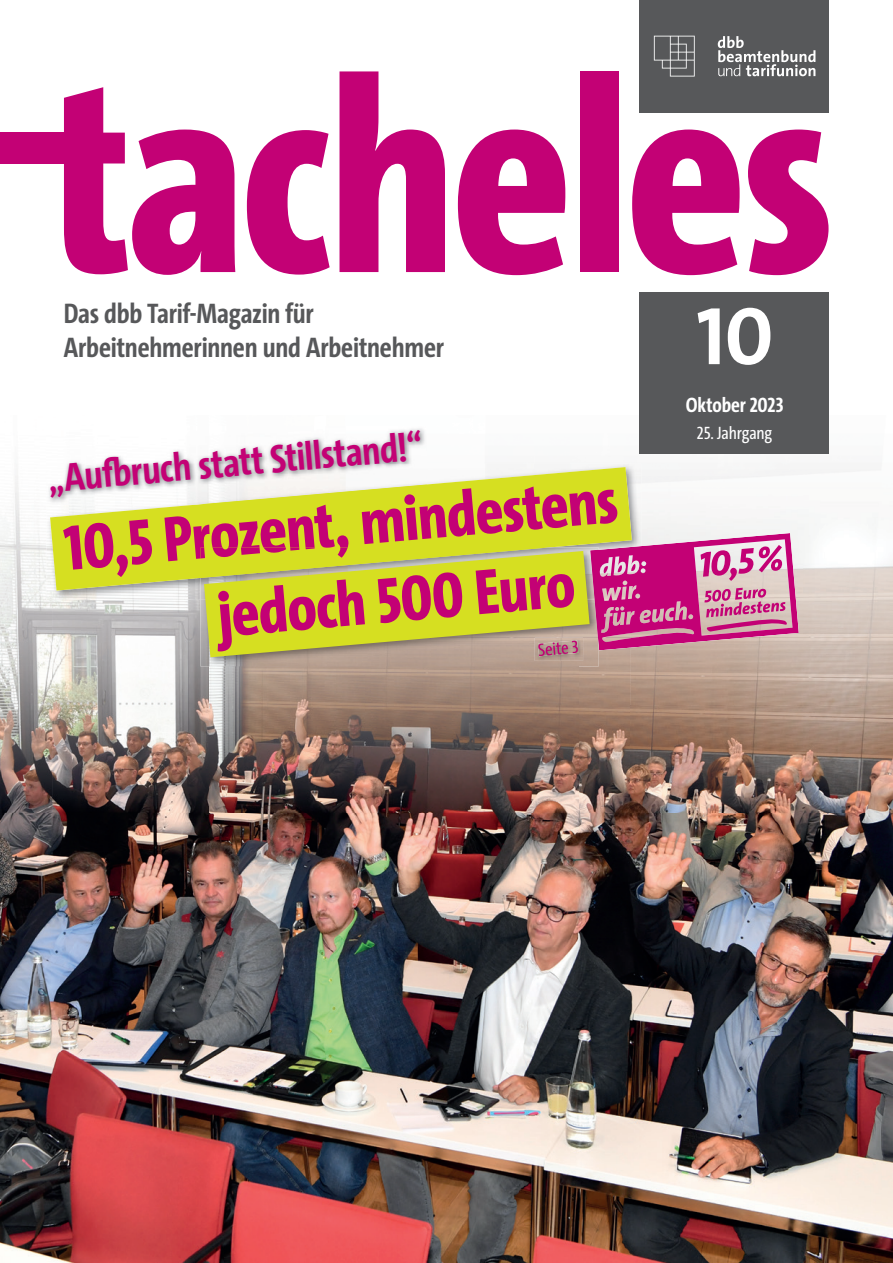
<style>
.page{position:relative;width:893px;height:1263px;background:#fff}
.page>*{position:absolute;margin:0;border:0;box-sizing:border-box;transform-origin:0 0}
.t1{font:800 280.5px "The Sans Cd LF8";letter-spacing:-.015em;color:#c30175}
.t2{font:700 82.5px "The Sans C4 s";color:#fff}
.t3{font:800 64.8px "The Sans Cd LF8";color:#c30175}
.t4{font:700 40.35px "The Sans Cd LF7";color:#c30175}
.t5{font:700 28.5px/34.2px "The Sans Cd LF7";letter-spacing:-.005em;color:#57585a}
.t6{font:700 21px "The Sans Cd LF7";letter-spacing:-.005em;color:#fff}
.t7{font:18px "The Sans Cd LF5 Plain";letter-spacing:-.01em;color:#fff}
</style>
<div class="page">
<img style="left:0;top:813px;width:893px;height:450px">
<img style="left:0;top:475px;width:52px;height:338px">
<img style="left:639px;top:435px;width:242px;height:48px">
<img style="left:631px;top:511px;width:262px;height:302px">
<img style="left:52px;top:600px;width:158px;height:213px">
<img style="left:578px;top:657px;width:53px;height:156px">
<img style="left:210px;top:666px;width:368px;height:147px">
<div style="left:640px;top:0;width:189px;height:112px;background:#57585a"></div>
<div style="left:0;top:132px;width:63px;height:31px;background:#c30175"></div>
<div style="left:640px;top:292px;width:189px;height:162px;background:#57585a"></div>
<svg style="left:718px;top:36px;width:97px;height:40px"></svg>
<svg style="left:654px;top:36px;width:41px;height:41px"></svg>
<img style="left:47px;top:504px;width:148px;height:96px">
<img style="left:603px;top:464px;width:38px;height:45px">
<img style="left:632px;top:509px;width:9px;height:24px">
<img style="left:195px;top:590px;width:5px;height:10px">
<svg style="left:50px;top:467px;width:582px;height:123px;fill:#d6df21"></svg>
<img style="left:47px;top:428px;width:380px;height:76px">
<img style="left:198px;top:484px;width:229px;height:20px">
<img style="left:286px;top:492px;width:141px;height:12px">
<img style="left:200px;top:578px;width:399px;height:88px">
<img style="left:535px;top:657px;width:48px;height:4px">
<svg style="left:204px;top:533px;width:595px;height:124px"></svg>
<h1 class="t1" style="left:49px;top:-3px;width:786px">tacheles</h1>
<p class="t5" style="left:64px;top:295px;width:382px">Das dbb Tarif-Magazin für<br>Arbeitnehmerinnen und Arbeitnehmer</p>
<p class="t6" style="left:686px;top:391px;width:99px">Oktober 2023</p>
<h2 class="t2" style="left:696px;top:283px;width:79px">10</h2>
<h3 class="t4" style="left:46px;top:453px;width:377px;rotate:-5deg">„Aufb ruch statt Stillstand!“</h3>
<h3 class="t3" style="left:61px;top:507px;width:557px;rotate:-5deg">10,5 Prozent, mindestens</h3>
<h3 class="t3" style="left:214px;top:574px;width:359px;rotate:-5deg">jedoch 500 Euro</h3>
<p class="t7" style="left:697px;top:422px;width:77px">25. Jahrgang</p>
</div>
